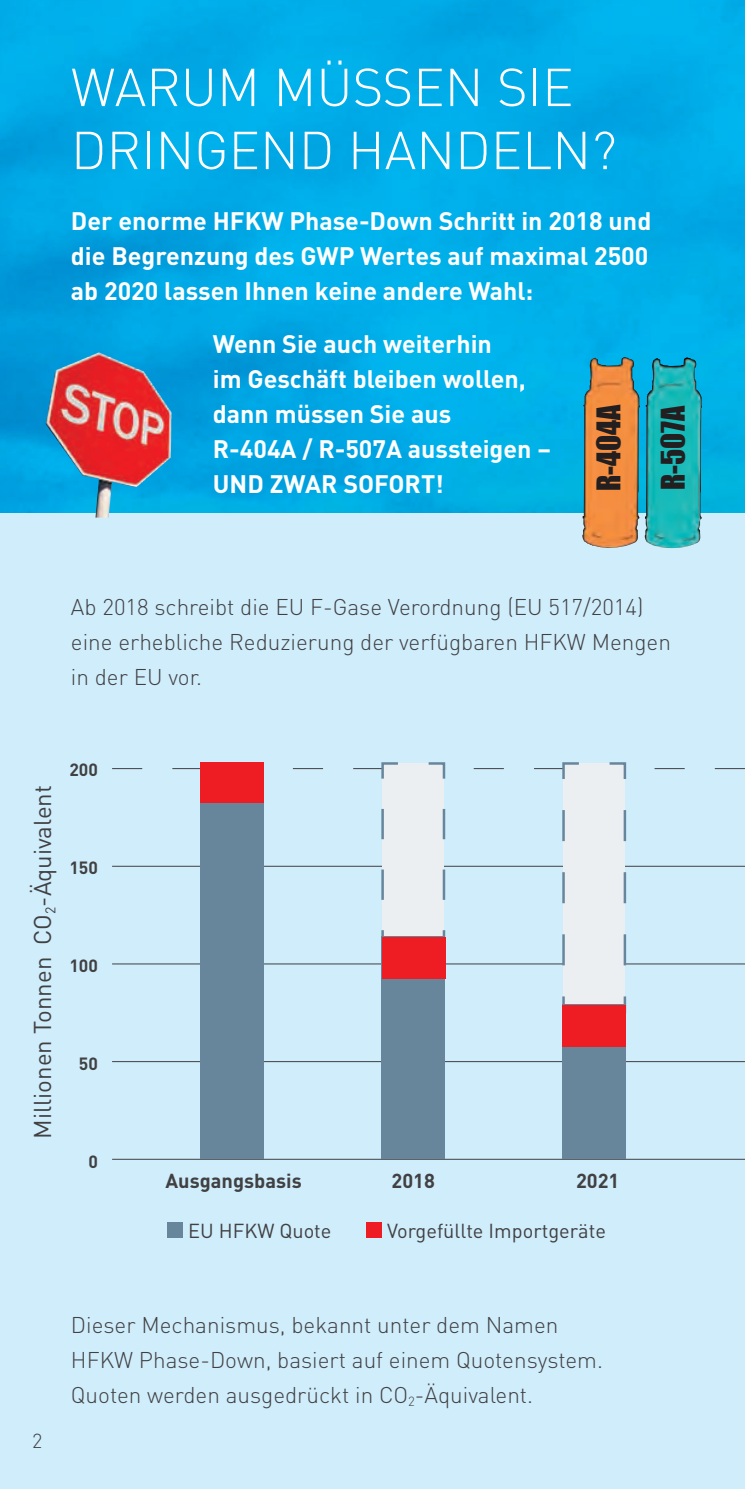
<style>
.page{position:relative;width:745px;height:1489px;background:#fff}
.page>*{position:absolute;margin:0;border:0;box-sizing:border-box;transform-origin:0 0}
.t1{font:300 52.5px/63px "DIN";color:#fff}
.t2{font:30px/64.2px "Impact";color:#231f20}
.t3{font:700 25px/35px "DIN";color:#fff;text-align:justify}
.t4{font:24px "DIN";color:#414042}
.t5{font:300 22.5px/35px "DIN";color:#414042}
.t6{font:20px "DIN";color:#414042}
.t7{font:700 20px "DIN";color:#414042}
.t8{font:300 20px "DIN";color:#414042}
.t9{font:700 17.5px "DIN";color:#414042}
</style>
<div class="page">
<div style="left:0;top:471px;width:744px;height:1017px;background:#cfedfb"></div>
<img style="left:0;top:0;width:744px;height:512px">
<hr style="left:112px;top:1158px;width:632px;height:1px;background:#414042">
<hr style="left:112px;top:1061px;width:632px;height:1px;background:#414042">
<div style="left:167px;top:1221px;width:16px;height:16px;background:#68869b"></div>
<div style="left:366px;top:1221px;width:16px;height:16px;background:#ee1d23"></div>
<div style="left:200px;top:803px;width:64px;height:356px;background:#68869b"></div>
<div style="left:562px;top:1004px;width:63px;height:154px;background:#68869b"></div>
<svg style="left:112px;top:762px;width:632px;height:252px"></svg>
<div style="left:381px;top:936px;width:64px;height:223px;background:#68869b"></div>
<img style="left:46px;top:352px;width:125px;height:165px">
<img style="left:581px;top:357px;width:58px;height:191px">
<img style="left:644px;top:357px;width:57px;height:191px">
<div style="left:381px;top:936px;width:64px;height:42px;background:#ee1d23"></div>
<div style="left:562px;top:1004px;width:63px;height:42px;background:#ee1d23"></div>
<hr style="left:744px;top:0;width:1px;height:108px;background:#cfedfb">
<h1 class="t1" style="left:71px;top:55px;width:547px">WARUM MÜSSEN SIE<br>DRINGEND HANDELN?</h1>
<p class="t3" style="left:71px;top:202px;width:581px">Der enorme HFKW Phase-Down Schritt in 2018 und die Begrenzung des GWP Wertes auf maximal 2500 ab 2020 lassen Ihnen keine andere Wahl:</p>
<p class="t3" style="left:213px;top:325px;width:339px;text-align:left">Wenn Sie auch weiterhin<br>im Geschäft bleiben wollen, dann müssen Sie aus<br>R-404A / R-507A aussteigen –<br>UND ZWAR SOFORT!</p>
<h2 class="t2" style="left:575px;top:491px;width:88px;rotate:-90deg">R-404A<br>R-507A</h2>
<p class="t5" style="left:71px;top:589px;width:601px">Ab 2018 schreibt die EU F-Gase Verordnung (EU 517/2014) eine erhebliche Reduzierung der verfügbaren HFKW Mengen in der EU vor.</p>
<p class="t4" style="left:28px;top:1138px;width:355px;rotate:-90deg">Millionen Tonnen CO<sub>2</sub>-Äquivalent</p>
<p class="t9" style="left:69px;top:758px;width:30px">200</p>
<p class="t9" style="left:69px;top:856px;width:30px">150</p>
<p class="t9" style="left:69px;top:954px;width:30px">100</p>
<p class="t9" style="left:79px;top:1052px;width:21px">50</p>
<p class="t9" style="left:88px;top:1149px;width:11px">0</p>
<p class="t7" style="left:165px;top:1167px;width:138px">Ausgangsbasis</p>
<p class="t7" style="left:391px;top:1167px;width:45px">2018</p>
<p class="t7" style="left:575px;top:1167px;width:45px">2021</p>
<p class="t6" style="left:188px;top:1217px;width:145px">EU HFKW Quote</p>
<p class="t6" style="left:387px;top:1217px;width:220px">Vorgefüllte Importgeräte</p>
<p class="t8" style="left:32px;top:1428px;width:12px">2</p>
<p class="t5" style="left:71px;top:1307px;width:533px">Dieser Mechanismus, bekannt unter dem Namen<br>HFKW Phase-Down, basiert auf einem Quotensystem.<br>Quoten werden ausgedrückt in CO<sub>2</sub>-Äquivalent.</p>
</div>
